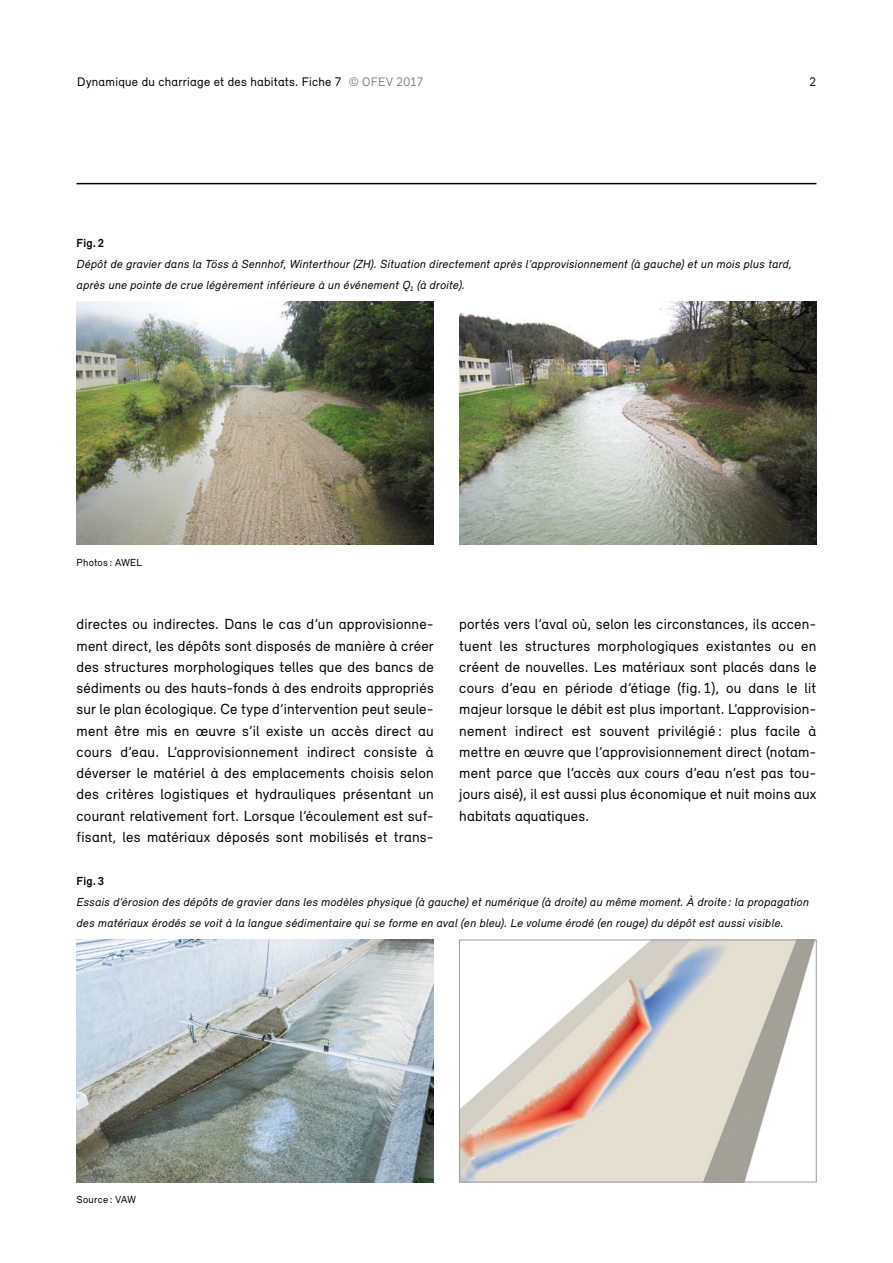
<style>
.page{position:relative;width:893px;height:1263px;background:#fff}
.page>*{position:absolute;margin:0;border:0;box-sizing:border-box;transform-origin:0 0}
.t1{font:15px/21.3px "Relevant";letter-spacing:.015em;color:#000;text-align:justify}
.t2{font:12.75px "Relevant";letter-spacing:.02em;color:#000}
._08_Legende_Text{font:italic 12px/21.3px "Relevant";letter-spacing:.02em;color:#000}
._08_Legende_Titel{font:700 12px "Relevant";letter-spacing:.02em;color:#000}
.t3{font:10.5px "Relevant";letter-spacing:.025em;color:#000}
.s1{color:#868786}
</style>
<div class="page">
<hr style="left:77px;top:183px;width:739px;height:1px;background:#000">
<img style="left:77px;top:302px;width:357px;height:242px">
<img style="left:77px;top:940px;width:357px;height:242px">
<img style="left:459px;top:302px;width:357px;height:242px">
<img style="left:461px;top:942px;width:353px;height:238px">
<div style="left:459px;top:940px;width:357px;height:242px;border:1px solid #9c9c9d"></div>
<p class="t2" style="left:77px;top:74px;width:348px">Dynamique du charriage et des habitats. Fiche 7 <span class="s1">© OFEV 2017</span></p>
<p class="t2" style="left:809px;top:74px;width:8px">2</p>
<h4 class="_08_Legende_Titel" style="left:77px;top:235px;width:29px">Fig. 2</h4>
<h5 class="_08_Legende_Text" style="left:77px;top:253px;width:717px">Dépôt de gravier dans la Töss à Sennhof, Winterthour (ZH). Situation directement après l’approvisionnement (à gauche) et un mois plus tard, après une pointe de crue légèrement inférieure à un événement Q<sub>1</sub> (à droite).</h5>
<p class="t3" style="left:77px;top:556px;width:67px">Photos : AWEL</p>
<p class="t1" style="left:77px;top:613px;width:359px">directes ou indirectes. Dans le cas d’un approvisionne&shy;ment direct, les dépôts sont disposés de manière à créer des structures morphologiques telles que des bancs de sédiments ou des hauts-fonds à des endroits appropriés sur le plan écologique. Ce type d’intervention peut seule&shy;ment être mis en œuvre s’il existe un accès direct au cours d’eau. L’approvisionnement indirect consiste à déverser le matériel à des emplacements choisis selon des critères logistiques et hydrauliques présentant un courant relativement fort. Lorsque l’écoulement est suf&shy;fisant, les matériaux déposés sont mobilisés et trans-</p>
<p class="t1" style="left:459px;top:613px;width:359px">portés vers l’aval où, selon les circonstances, ils accen&shy;tuent les structures morphologiques existantes ou en créent de nouvelles. Les matériaux sont placés dans le cours d’eau en période d’étiage (fig. 1), ou dans le lit majeur lorsque le débit est plus important. L’approvision&shy;nement indirect est souvent privilégié : plus facile à mettre en œuvre que l’approvisionnement direct (notam&shy;ment parce que l’accès aux cours d’eau n’est pas tou&shy;jours aisé), il est aussi plus économique et nuit moins aux habitats aquatiques.</p>
<h4 class="_08_Legende_Titel" style="left:77px;top:873px;width:29px">Fig. 3</h4>
<h5 class="_08_Legende_Text" style="left:77px;top:891px;width:734px">Essais d’érosion des dépôts de gravier dans les modèles physique (à gauche) et numérique (à droite) au même moment. À droite : la propagation des matériaux érodés se voit à la langue sédimentaire qui se forme en aval (en bleu). Le volume érodé (en rouge) du dépôt est aussi visible.</h5>
<p class="t3" style="left:77px;top:1193px;width:61px">Source : VAW</p>
</div>
